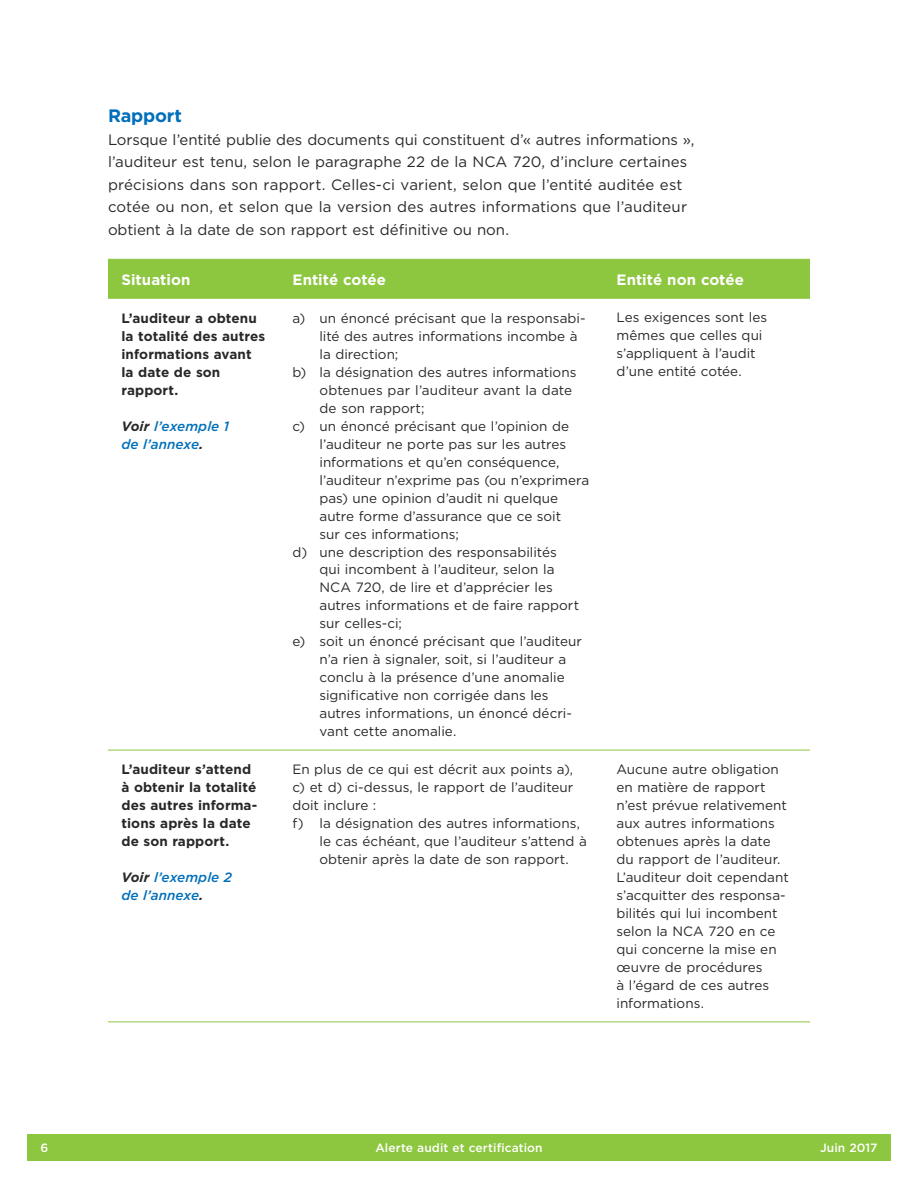
<style>
.page{position:relative;width:918px;height:1188px;background:#fff}
.page>*{position:absolute;margin:0;border:0;box-sizing:border-box;transform-origin:0 0}
.t1{font:700 18px "Gotham";letter-spacing:-.01em;color:#006fba}
.t2{font:15px/22.5px "Gotham";color:#292829}
.t3{font:700 15px "Gotham";color:#fff}
.t4{font:13.5px/18px "Gotham";color:#292829}
.t5{font:700 13.5px/18px "Gotham";letter-spacing:.005em;color:#292829}
.t6{font:italic 500 13.5px/18px "Gotham";color:#006fba}
.t7{font:500 12px "Gotham";letter-spacing:.005em;color:#fff}
.s1{font-weight:700;color:#292829}
</style>
<div class="page">
<div style="left:27px;top:1134px;width:864px;height:27px;background:#8dc63f"></div>
<div style="left:108px;top:260px;width:702px;height:38px;background:#8dc63f"></div>
<hr style="left:108px;top:259px;width:171px;height:1px;background:#8dc63f">
<hr style="left:279px;top:259px;width:324px;height:1px;background:#8dc63f">
<hr style="left:603px;top:259px;width:207px;height:1px;background:#8dc63f">
<hr style="left:108px;top:298px;width:171px;height:1px;background:#8dc63f">
<hr style="left:279px;top:298px;width:324px;height:1px;background:#8dc63f">
<hr style="left:603px;top:298px;width:207px;height:1px;background:#8dc63f">
<hr style="left:108px;top:750px;width:171px;height:1px;background:#8dc63f">
<hr style="left:279px;top:750px;width:324px;height:1px;background:#8dc63f">
<hr style="left:603px;top:750px;width:207px;height:1px;background:#8dc63f">
<hr style="left:108px;top:1021px;width:171px;height:1px;background:#8dc63f">
<hr style="left:279px;top:1021px;width:324px;height:1px;background:#8dc63f">
<hr style="left:603px;top:1021px;width:207px;height:1px;background:#8dc63f">
<h1 class="t1" style="left:108px;top:104px;width:75px">Rapport</h1>
<p class="t2" style="left:108px;top:128px;width:588px">Lorsque l’entité publie des documents qui constituent d’« autres informations », l’auditeur est tenu, selon le paragraphe 22 de la NCA 720, d’inclure certaines précisions dans son rapport. Celles-ci varient, selon que l’entité auditée est cotée ou non, et selon que la version des autres informations que l’auditeur obtient à la date de son rapport est définitive ou non.</p>
<p class="t3" style="left:122px;top:270px;width:70px">Situation</p>
<p class="t3" style="left:292px;top:270px;width:95px">Entité cotée</p>
<p class="t3" style="left:616px;top:270px;width:129px">Entité non cotée</p>
<p class="t5" style="left:122px;top:309px;width:145px">L’auditeur a obtenu la totalité des autres informations avant la date de son rapport.</p>
<p class="t6" style="left:122px;top:417px;width:109px"><span class="s1">Voir</span> l’exemple 1 de l’annexe<span class="s1">.</span></p>
<p class="t4" style="left:292px;top:308px;width:295px">a) un énoncé précisant que la responsabi-</p>
<p class="t4" style="left:319px;top:326px;width:260px">lité des autres informations incombe à</p>
<p class="t4" style="left:319px;top:344px;width:80px">la direction;</p>
<p class="t4" style="left:292px;top:362px;width:285px">b) la désignation des autres informations</p>
<p class="t4" style="left:319px;top:380px;width:254px">obtenues par l’auditeur avant la date</p>
<p class="t4" style="left:319px;top:398px;width:107px">de son rapport;</p>
<p class="t4" style="left:292px;top:416px;width:278px">c) un énoncé précisant que l’opinion de</p>
<p class="t4" style="left:319px;top:434px;width:248px">l’auditeur ne porte pas sur les autres</p>
<p class="t4" style="left:319px;top:452px;width:241px">informations et qu’en conséquence,</p>
<p class="t4" style="left:319px;top:470px;width:271px">l’auditeur n’exprime pas (ou n’exprimera</p>
<p class="t4" style="left:319px;top:488px;width:240px">pas) une opinion d’audit ni quelque</p>
<p class="t4" style="left:319px;top:506px;width:243px">autre forme d’assurance que ce soit</p>
<p class="t4" style="left:319px;top:524px;width:141px">sur ces informations;</p>
<p class="t4" style="left:292px;top:542px;width:266px">d) une description des responsabilités</p>
<p class="t4" style="left:319px;top:560px;width:237px">qui incombent à l’auditeur, selon la</p>
<p class="t4" style="left:319px;top:578px;width:235px">NCA 720, de lire et d’apprécier les</p>
<p class="t4" style="left:319px;top:596px;width:261px">autres informations et de faire rapport</p>
<p class="t4" style="left:319px;top:614px;width:84px">sur celles-ci;</p>
<p class="t4" style="left:292px;top:632px;width:291px">e) soit un énoncé précisant que l’auditeur</p>
<p class="t4" style="left:319px;top:650px;width:248px">n’a rien à signaler, soit, si l’auditeur a</p>
<p class="t4" style="left:319px;top:668px;width:247px">conclu à la présence d’une anomalie</p>
<p class="t4" style="left:319px;top:686px;width:231px">significative non corrigée dans les</p>
<p class="t4" style="left:319px;top:704px;width:254px">autres informations, un énoncé décri-</p>
<p class="t4" style="left:319px;top:722px;width:138px">vant cette anomalie.</p>
<p class="t4" style="left:616px;top:308px;width:152px">Les exigences sont les mêmes que celles qui s’appliquent à l’audit d’une entité cotée.</p>
<p class="t5" style="left:121px;top:760px;width:137px">L’auditeur s’attend à obtenir la totalité des autres informa&shy;tions après la date de son rapport.</p>
<p class="t6" style="left:121px;top:868px;width:112px"><span class="s1">Voir</span> l’exemple 2 de l’annexe<span class="s1">.</span></p>
<p class="t4" style="left:292px;top:760px;width:282px">En plus de ce qui est décrit aux points a),</p>
<p class="t4" style="left:292px;top:778px;width:282px">c) et d) ci-dessus, le rapport de l’auditeur</p>
<p class="t4" style="left:292px;top:796px;width:85px">doit inclure :</p>
<p class="t4" style="left:292px;top:814px;width:289px">f) la désignation des autres informations,</p>
<p class="t4" style="left:319px;top:832px;width:269px">le cas échéant, que l’auditeur s’attend à</p>
<p class="t4" style="left:319px;top:850px;width:251px">obtenir après la date de son rapport.</p>
<p class="t4" style="left:616px;top:760px;width:174px">Aucune autre obligation en matière de rapport n’est prévue relativement aux autres informations obtenues après la date du rapport de l’auditeur.<br>L’auditeur doit cependant s’acquitter des responsa&shy;bilités qui lui incombent selon la NCA 720 en ce qui concerne la mise en œuvre de procédures<br>à l’égard de ces autres informations.</p>
<p class="t7" style="left:40px;top:1140px;width:9px">6</p>
<p class="t7" style="left:375px;top:1140px;width:169px">Alerte audit et certification</p>
<p class="t7" style="left:820px;top:1140px;width:59px">Juin 2017</p>
</div>
